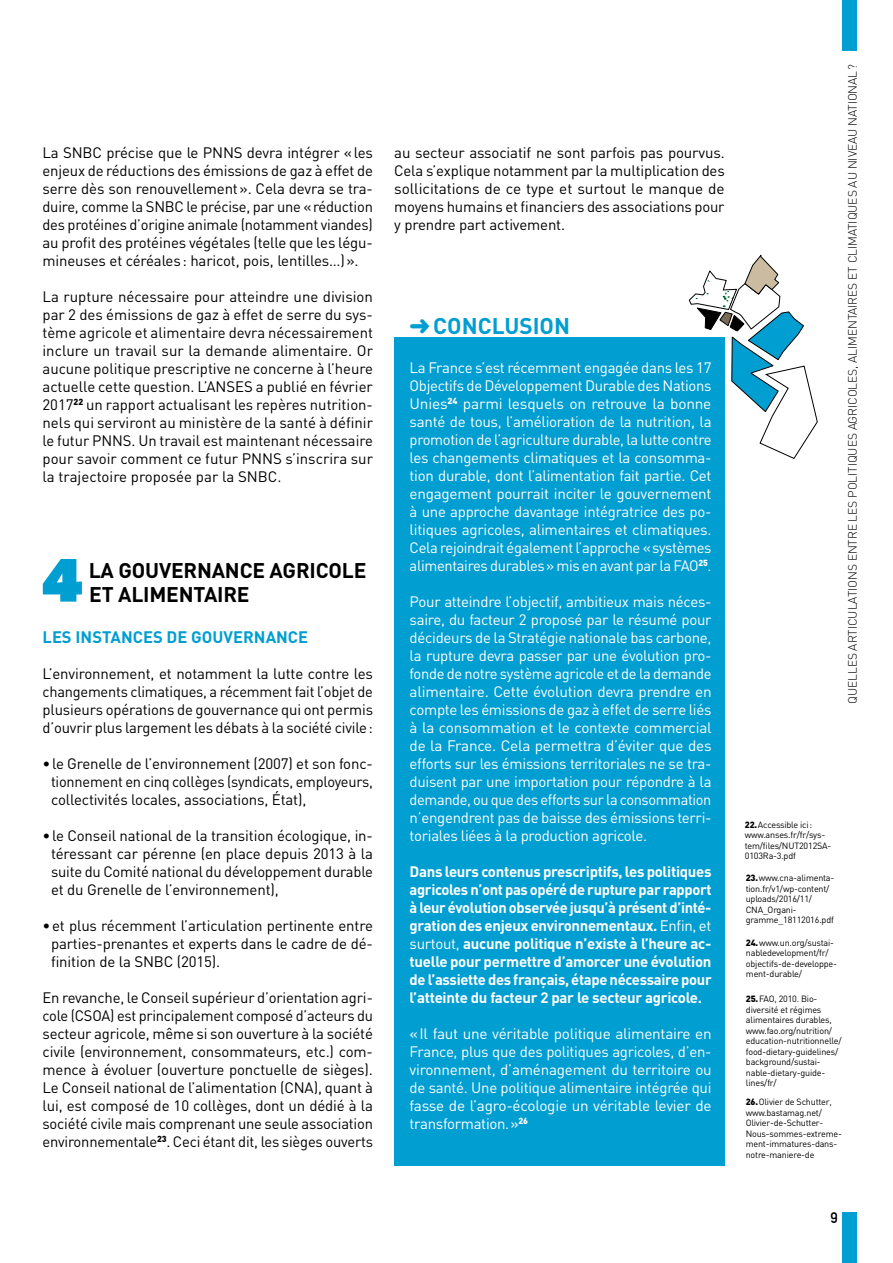
<style>
.page{position:relative;width:893px;height:1263px;background:#fff}
.page>*{position:absolute;margin:0;border:0;box-sizing:border-box;transform-origin:0 0}
.t1{font:60px "Shire Types Cheshire";color:#009ed1}
.t2{font:700 22.5px "DIN";color:#009ed1}
.t3{font:700 21px/24px "DIN";letter-spacing:-.01em;color:#000}
._3-Intertitre_sans{font:700 16.5px "DIN";color:#009ed1}
.courant_blanc{font:15px/18px "DIN";letter-spacing:-.02em;color:#fff;text-align:justify}
.courant{font:15px/18px "DIN";letter-spacing:-.01em;color:#000;text-align:justify}
.courant_sans{font:15px/18px "DIN";letter-spacing:-.01em;color:#000;text-align:justify}
.courant_blanc-2{font:700 15px/18px "DIN";letter-spacing:-.02em;color:#fff;text-align:justify}
.t4{font:700 15px "DIN Alternate";color:#000}
.t5{font:300 12px "DIN";letter-spacing:.07em;color:#000}
.t6{font:9px/10.5px "DIN";letter-spacing:-.02em;color:#000}
.s1{font-weight:400}
.s2{font-weight:900}
</style>
<div class="page">
<div style="left:842px;top:0;width:15px;height:51px;background:#009ed1"></div>
<div style="left:842px;top:1212px;width:15px;height:51px;background:#009ed1"></div>
<div style="left:394px;top:337px;width:331px;height:828px;background:#009ed1"></div>
<svg style="left:689px;top:254px;width:129px;height:205px"></svg>
<p class="courant" style="left:43px;top:143px;width:332px">La SNBC précise que le PNNS devra intégrer «les enjeux de réductions des émissions de gaz à effet de serre dès son renouvellement». Cela devra se tra&shy;duire, comme la SNBC le précise, par une «réduction des protéines d’origine animale (notamment viandes) au profit des protéines végétales (telle que les légu&shy;mineuses et céréales: haricot, pois, lentilles…)».</p>
<p class="courant_sans" style="left:43px;top:287px;width:332px">La rupture nécessaire pour atteindre une division par 2 des émissions de gaz à effet de serre du sys&shy;tème agricole et alimentaire devra nécessairement inclure un travail sur la demande alimentaire. Or aucune politique prescriptive ne concerne à l’heure actuelle cette question. L’ANSES a publié en février 2017<sup>22</sup> un rapport actualisant les repères nutrition&shy;nels qui serviront au ministère de la santé à définir le futur PNNS. Un travail est maintenant nécessaire pour savoir comment ce futur PNNS s’inscrira sur la trajectoire proposée par la SNBC.</p>
<p class="t1" style="left:43px;top:546px;width:41px">4</p>
<p class="t3" style="left:89px;top:557px;width:279px">LA GOUVERNANCE AGRICOLE<br>ET ALIMENTAIRE</p>
<p class="_3-Intertitre_sans" style="left:43px;top:626px;width:267px">LES INSTANCES DE GOUVERNANCE</p>
<p class="courant" style="left:43px;top:664px;width:332px">L’environnement, et notamment la lutte contre les changements climatiques, a récemment fait l’objet de plusieurs opérations de gouvernance qui ont permis d’ouvrir plus largement les débats à la société civile:</p>
<p class="courant_sans" style="left:51px;top:754px;width:323px;text-indent:-9px">•le Grenelle de l’environnement (2007) et son fonc&shy;tionnement en cinq collèges (syndicats, employeurs, collectivités locales, associations, État),</p>
<p class="courant_sans" style="left:51px;top:826px;width:323px;text-indent:-9px">•le Conseil national de la transition écologique, in&shy;téressant car pérenne (en place depuis 2013 à la suite du Comité national du développement durable et du Grenelle de l’environnement),</p>
<p class="courant_sans" style="left:51px;top:916px;width:323px;text-indent:-9px">•et plus récemment l’articulation pertinente entre parties-prenantes et experts dans le cadre de dé&shy;finition de la SNBC (2015).</p>
<p class="courant" style="left:43px;top:988px;width:332px;text-align:left">En revanche, le Conseil supérieur d’orientation agri&shy;cole (CSOA) est principalement composé d’acteurs du secteur agricole, même si son ouverture à la société civile (environnement, consommateurs, etc.) com&shy;mence à évoluer (ouverture ponctuelle de sièges).<br>Le Conseil national de l’alimentation (CNA), quant à lui, est composé de 10 collèges, dont un dédié à la société civile mais comprenant une seule association environnementale<sup>23</sup>. Ceci étant dit, les sièges ouverts</p>
<p class="courant" style="left:394px;top:143px;width:332px;text-align:left">au secteur associatif ne sont parfois pas pourvus.<br>Cela s’explique notamment par la multiplication des sollicitations de ce type et surtout le manque de moyens humains et financiers des associations pour y prendre part activement.</p>
<p class="t2" style="left:410px;top:311px;width:162px">➜CONCLUSION</p>
<p class="courant_blanc" style="left:410px;top:358px;width:303px;text-align:left">La France s’est récemment engagée dans les 17<br>Objectifs de Développement Durable des Nations Unies<sup>24</sup> parmi lesquels on retrouve la bonne santé de tous, l’amélioration de la nutrition, la promotion de l’agriculture durable, la lutte contre les changements climatiques et la consomma&shy;tion durable, dont l’alimentation fait partie. Cet engagement pourrait inciter le gouvernement à une approche davantage intégratrice des po&shy;litiques agricoles, alimentaires et climatiques.<br>Cela rejoindrait également l’approche «systèmes alimentaires durables» mis en avant par la FAO<sup>25</sup>.</p>
<p class="courant_blanc" style="left:410px;top:592px;width:304px">Pour atteindre l’objectif, ambitieux mais néces&shy;saire, du facteur 2 proposé par le résumé pour décideurs de la Stratégie nationale bas carbone, la rupture devra passer par une évolution pro&shy;fonde de notre système agricole et de la demande alimentaire. Cette évolution devra prendre en compte les émissions de gaz à effet de serre liés à la consommation et le contexte commercial de la France. Cela permettra d’éviter que des efforts sur les émissions territoriales ne se tra&shy;duisent par une importation pour répondre à la demande, ou que des efforts sur la consommation n’engendrent pas de baisse des émissions terri&shy;toriales liées à la production agricole.</p>
<p class="courant_blanc-2" style="left:410px;top:862px;width:304px">Dans leurs contenus prescriptifs, les politiques agricoles n’ont pas opéré de rupture par rapport à leur évolution observée jusqu’à présent d’inté&shy;gration des enjeux environnementaux. <span class="s1">Enfin, et surtout,</span> aucune politique n’existe à l’heure ac&shy;tuelle pour permettre d’amorcer une évolution de l’assiette des français, étape nécessaire pour l’atteinte du facteur 2 par le secteur agricole.</p>
<p class="courant_blanc" style="left:410px;top:1024px;width:304px">«Il faut une véritable politique alimentaire en France, plus que des politiques agricoles, d’en&shy;vironnement, d’aménagement du territoire ou de santé. Une politique alimentaire intégrée qui fasse de l’agro-écologie un véritable levier de transformation. »<sup>26</sup></p>
<p class="t5" style="left:845px;top:704px;width:641px;rotate:-90deg">Quelles arti culati ons entre les politiques agri coles, alimentaires et climatiques au niveau nati onal ?</p>
<p class="t6" style="left:745px;top:819px;width:88px"><span class="s2">22.</span>Accessible ici: www. anses.fr/fr/sys&shy;tem/files/NUT2012SA-<br>0103Ra-3.pdf</p>
<p class="t6" style="left:746px;top:873px;width:90px"><span class="s2">23.</span>www.cna-alimenta&shy;tion.fr/v1/wp-content/ uploads/2016/11/<br>CNA_Organi&shy;gramme_18112016.pdf</p>
<p class="t6" style="left:746px;top:937px;width:93px"><span class="s2">24.</span>www. un. org/sustai&shy;nabledevelopment/fr/ objectifs-de-developpe&shy;ment-durable/</p>
<p class="t6" style="left:746px;top:993px;width:97px"><span class="s2">25.</span>FAO, 2010. Bio&shy;diversité et régimes alimentaires durables, www.fao.org/nutrition/ education-nutritionnelle/ food-dietary-guidelines/ background/sustai&shy;nable-dietary-guide&shy;lines/fr/</p>
<p class="t6" style="left:746px;top:1097px;width:98px"><span class="s2">26.</span>Olivier de Schutter, www. bastamag. net/<br>Olivier-de-Schutter-<br>Nous-sommes-extreme&shy;ment-immatures-dans&shy;notre-maniere-de</p>
<p class="t4" style="left:830px;top:1206px;width:9px">9</p>
</div>
